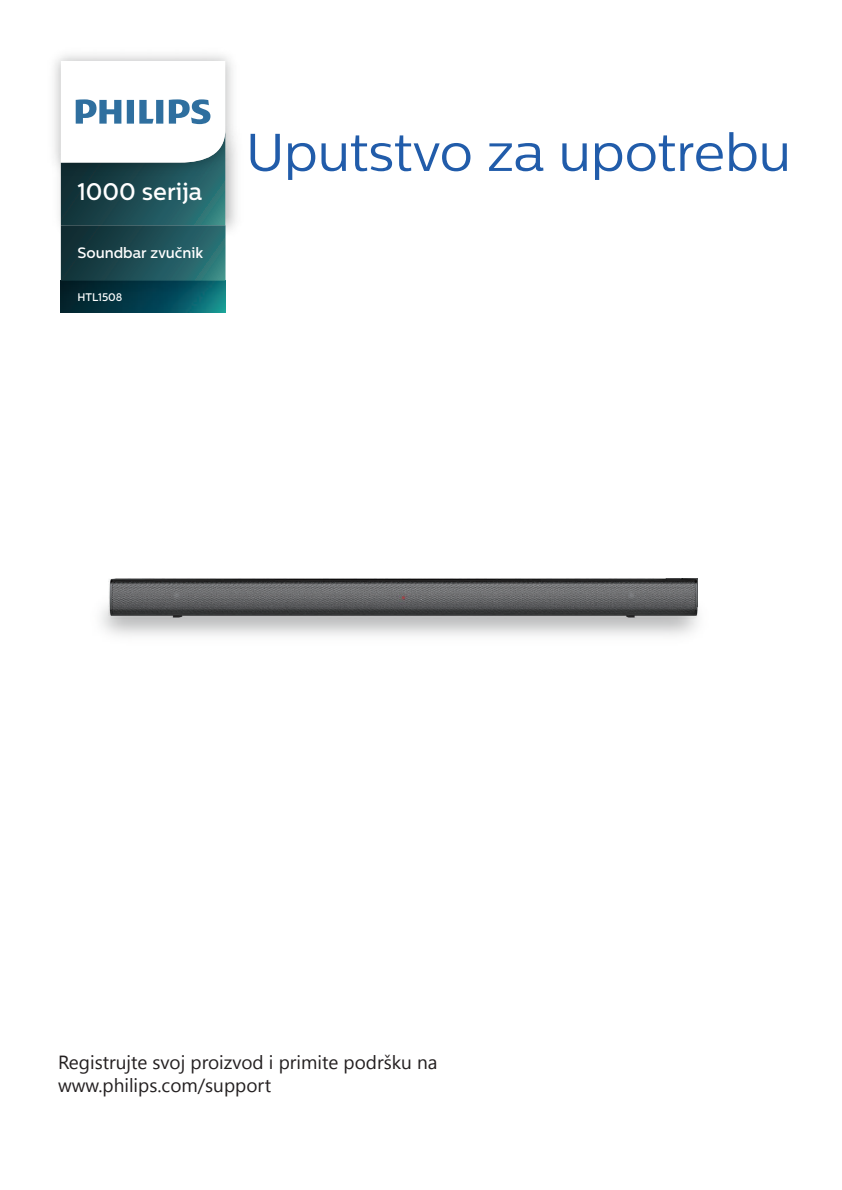
<style>
.page{position:relative;width:842px;height:1190px;background:#fff}
.page>*{position:absolute;margin:0;border:0;box-sizing:border-box;transform-origin:0 0}
.t1{font:53px "Centrale Sans";color:#215caa}
.t2{font:500 24px "Centrale Sans";color:#fff}
.t3{font:19px "Segoe UI";color:#231f20}
.t4{font:500 15px "Centrale Sans";color:#fff}
.t5{font:500 11px "Centrale Sans";color:#fff}
</style>
<div class="page">
<img style="left:61px;top:280px;width:165px;height:32px">
<img style="left:59px;top:180px;width:178px;height:62px">
<img style="left:54px;top:54px;width:183px;height:126px">
<svg style="left:61px;top:61px;width:164px;height:220px"></svg>
<img style="left:101px;top:578px;width:597px;height:58px">
<p class="t2" style="left:77px;top:178px;width:126px">1000 serija</p>
<p class="t4" style="left:77px;top:244px;width:127px">Soundbar zvučnik</p>
<p class="t5" style="left:77px;top:291px;width:47px">HTL1508</p>
<p class="t1" style="left:246px;top:122px;width:546px">Uputstvo za upotrebu</p>
<p class="t3" style="left:58px;top:1049px;width:381px">Registrujte svoj proizvod i primite podršku na</p>
<p class="t3" style="left:58px;top:1072px;width:214px">www.philips.com/support</p>
</div>
